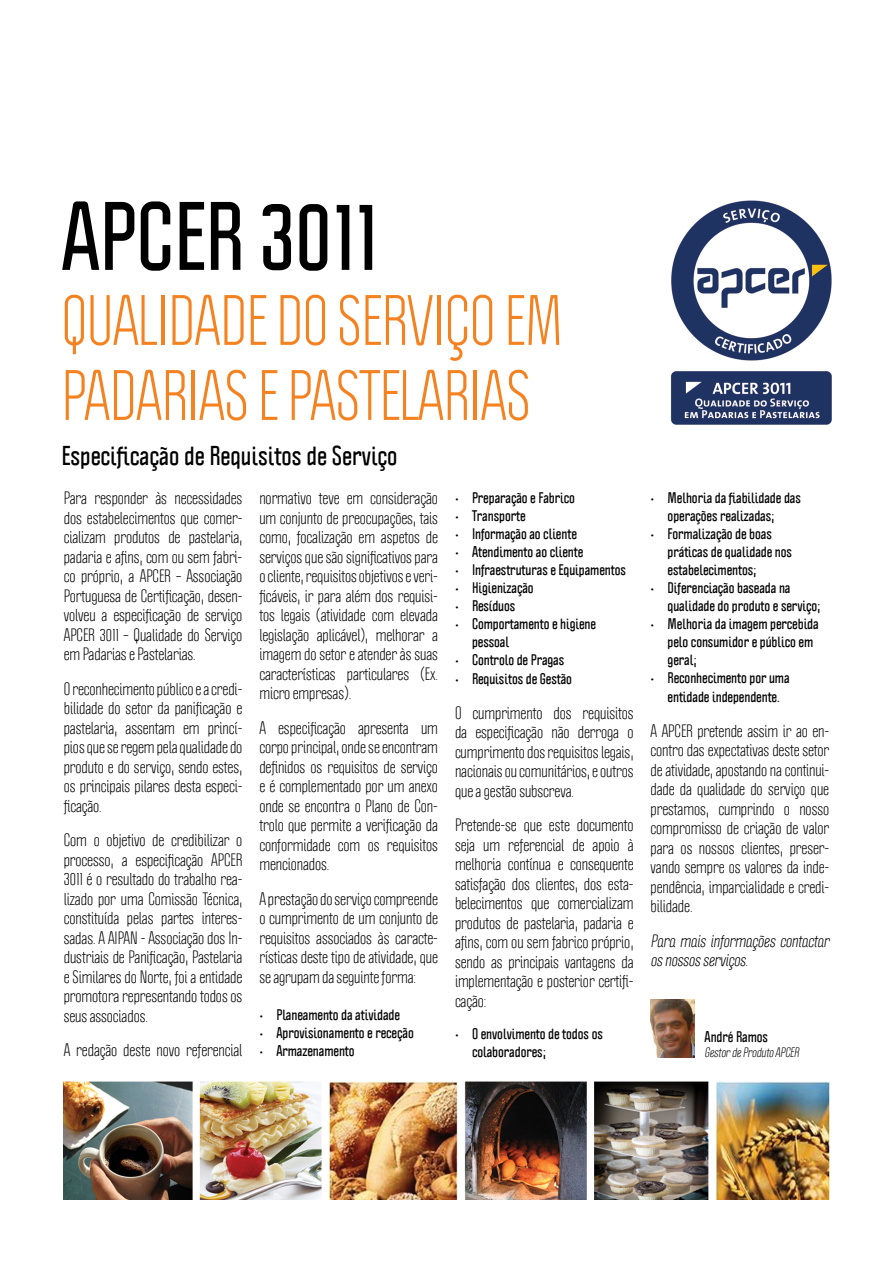
<style>
.page{position:relative;width:893px;height:1263px;background:#fff}
.page>*{position:absolute;margin:0;border:0;box-sizing:border-box;transform-origin:0 0}
.t1{font:700 84.9px "Politica";letter-spacing:-.01em;color:#000}
.t2{font:62.25px/75px "Politica";letter-spacing:-.01em;color:#f58220}
.t3{font:700 24px "Politica";color:#000}
.t4{font:15.75px/19.5px "Politica";letter-spacing:-.005em;color:#000;text-align:justify}
.t5{font:italic 15.75px/19.5px "Politica";letter-spacing:-.005em;color:#000}
.t6{font:700 13.5px/18px "Politica";letter-spacing:-.005em;color:#000}
.t7{font:italic 12px "Politica";letter-spacing:-.005em;color:#000}
</style>
<div class="page">
<img style="left:651px;top:999px;width:43px;height:58px">
<img style="left:64px;top:1081px;width:765px;height:118px">
<img style="left:671px;top:200px;width:161px;height:225px">
<h1 class="t1" style="left:61px;top:180px;width:318px">APCER 3011</h1>
<h2 class="t2" style="left:61px;top:284px;width:503px">QUALIDADE DO SERVIÇO EM<br>PADARIAS E PASTELARIAS</h2>
<h3 class="t3" style="left:61px;top:440px;width:338px">Especificação de Requisitos de Serviço</h3>
<p class="t6" style="left:455px;top:488px;width:121px">• Preparação e Fabrico</p>
<p class="t6" style="left:455px;top:506px;width:72px">• Transporte</p>
<p class="t6" style="left:455px;top:524px;width:123px">• Informação ao cliente</p>
<p class="t6" style="left:455px;top:542px;width:130px">• Atendimento ao cliente</p>
<p class="t6" style="left:455px;top:560px;width:172px">• Infraestruturas e Equipamentos</p>
<p class="t6" style="left:455px;top:578px;width:80px">• Higienização</p>
<p class="t6" style="left:455px;top:596px;width:62px">• Resíduos</p>
<p class="t6" style="left:472px;top:614px;width:126px;text-indent:-17px">• Comportamento e higiene pessoal</p>
<p class="t6" style="left:455px;top:650px;width:111px">• Controlo de Pragas</p>
<p class="t6" style="left:455px;top:670px;width:119px">• Requisitos de Gestão</p>
<p class="t4" style="left:455px;top:703px;width:180px">O cumprimento dos requisitos da especificação não derroga o cumprimento dos requisitos legais, nacionais ou comunitários, e outros que a gestão subscreva.</p>
<p class="t4" style="left:455px;top:815px;width:180px">Pretende-se que este documento seja um referencial de apoio à melhoria contínua e consequente satisfação dos clientes, dos esta&shy;belecimentos que comercializam produtos de pastelaria, padaria e afins, com ou sem fabrico próprio, sendo as principais vantagens da implementação e posterior certifi&shy;cação:</p>
<p class="t6" style="left:472px;top:1024px;width:132px;text-indent:-17px">• O envolvimento de todos os colaboradores;</p>
<p class="t4" style="left:64px;top:489px;width:180px">Para responder às necessidades dos estabelecimentos que comer&shy;cializam produtos de pastelaria, padaria e afins, com ou sem fabri&shy;co próprio, a APCER – Associação Portuguesa de Certificação, desen&shy;volveu a especificação de serviço APCER 3011 – Qualidade do Serviço em Padarias e Pastelarias.</p>
<p class="t4" style="left:64px;top:679px;width:180px">O reconhecimento público e a credi&shy;bilidade do setor da panificação e pastelaria, assentam em princí&shy;pios que se regem pela qualidade do produto e do serviço, sendo estes, os principais pilares desta especi&shy;ficação.</p>
<p class="t4" style="left:64px;top:830px;width:180px">Com o objetivo de credibilizar o processo, a especificação APCER 3011 é o resultado do trabalho rea&shy;lizado por uma Comissão Técnica, constituída pelas partes interes&shy;sadas. A AIPAN - Associação dos In&shy;dustriais de Panificação, Pastelaria e Similares do Norte, foi a entidade promotora representando todos os seus associados.</p>
<p class="t4" style="left:64px;top:1040px;width:180px">A redação deste novo referencial</p>
<p class="t4" style="left:259px;top:488px;width:180px">normativo teve em consideração um conjunto de preocupações, tais como, focalização em aspetos de serviços que são significativos para o cliente, requisitos objetivos e veri&shy;ficáveis, ir para além dos requisi&shy;tos legais (atividade com elevada legislação aplicável), melhorar a imagem do setor e atender às suas características particulares (Ex. micro empresas).</p>
<p class="t4" style="left:259px;top:718px;width:180px">A especificação apresenta um corpo principal, onde se encontram definidos os requisitos de serviço e é complementado por um anexo onde se encontra o Plano de Con&shy;trolo que permite a verificação da conformidade com os requisitos mencionados.</p>
<p class="t4" style="left:259px;top:889px;width:180px">A prestação do serviço compreende o cumprimento de um conjunto de requisitos associados às caracte&shy;rísticas deste tipo de atividade, que se agrupam da seguinte forma:</p>
<p class="t6" style="left:259px;top:1006px;width:142px">• Planeamento da atividade</p>
<p class="t6" style="left:259px;top:1024px;width:156px">• Aprovisionamento e receção</p>
<p class="t6" style="left:259px;top:1042px;width:97px">• Armazenamento</p>
<p class="t6" style="left:668px;top:488px;width:135px;text-indent:-17px">• Melhoria da fiabilidade das operações realizadas;</p>
<p class="t6" style="left:668px;top:524px;width:126px;text-indent:-17px">• Formalização de boas práticas de qualidade nos estabelecimentos;</p>
<p class="t6" style="left:668px;top:578px;width:154px;text-indent:-17px">• Diferenciação baseada na qualidade do produto e serviço;</p>
<p class="t6" style="left:668px;top:614px;width:153px;text-indent:-17px">• Melhoria da imagem percebida pelo consumidor e público em geral;</p>
<p class="t6" style="left:651px;top:667px;width:141px;line-height:19.5px;text-align:center">• Reconhecimento por uma entidade independente.</p>
<p class="t4" style="left:651px;top:721px;width:180px">A APCER pretende assim ir ao en&shy;contro das expectativas deste setor de atividade, apostando na continui&shy;dade da qualidade do serviço que prestamos, cumprindo o nosso compromisso de criação de valor para os nossos clientes, preser&shy;vando sempre os valores da inde&shy;pendência, imparcialidade e credi&shy;bilidade.</p>
<p class="t5" style="left:651px;top:931px;width:180px">Para mais informações contactar os nossos serviços.</p>
<p class="t6" style="left:705px;top:1027px;width:65px">André Ramos</p>
<p class="t7" style="left:705px;top:1045px;width:96px">Gestor de Produto APCER</p>
</div>
